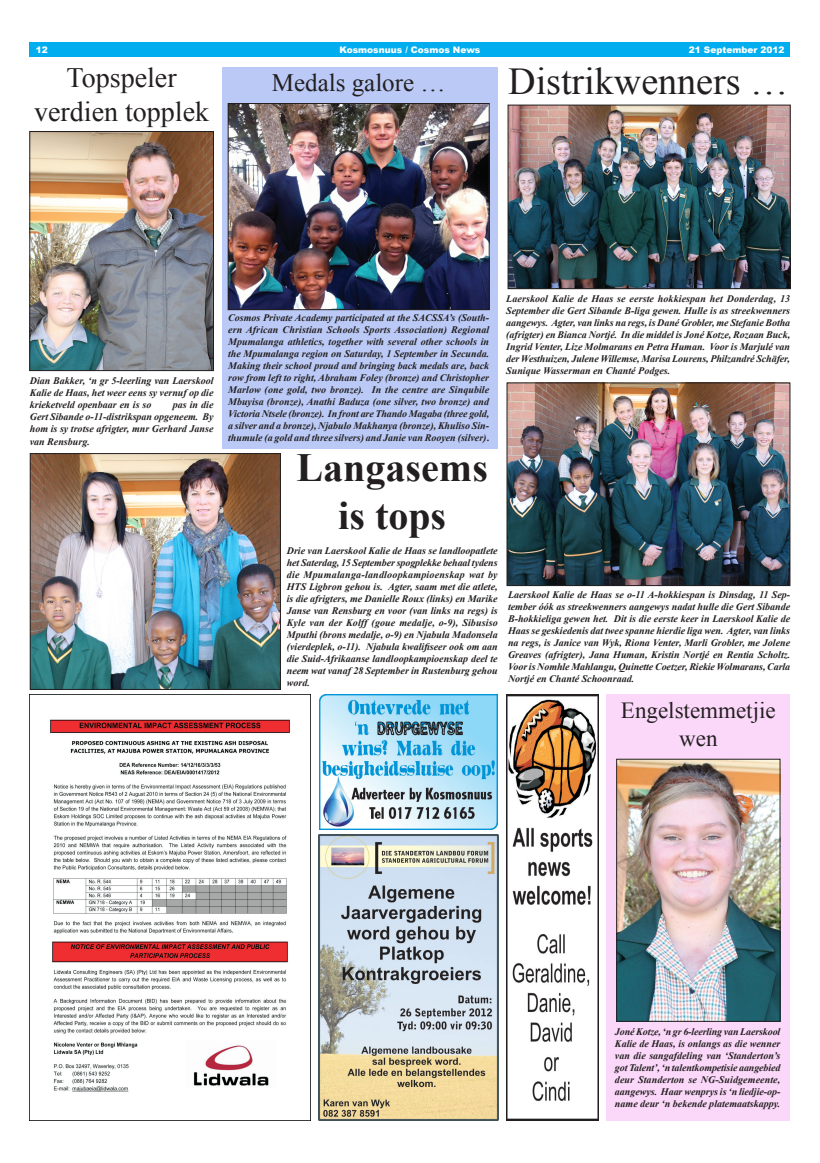
<style>
.page{position:relative;width:820px;height:1163px;background:#fff}
.page>*{position:absolute;margin:0;border:0;box-sizing:border-box;transform-origin:0 0}
.t1{font:700 40px/48px "Times New Roman";color:#231f20;text-align:center}
.t2{font:38px "Times New Roman";color:#231f20}
.t3{font:28px "Times New Roman";color:#231f20}
.t4{font:25px "Times New Roman";color:#231f20}
.t5{font:23px "Times New Roman";color:#231f20}
.t6{font:italic 700 10px/12px "Times New Roman";color:#231f20;text-align:justify}
.t7{font:900 9px "Arial";color:#fff}
.s1{font-style:normal}
</style>
<div class="page">
<div style="left:606px;top:694px;width:183px;height:426px;background:#fbd8f9"></div>
<div style="left:222px;top:67px;width:275px;height:381px;background:#bac9f5"></div>
<div style="left:30px;top:42px;width:759px;height:15px;background:#00aeef"></div>
<img style="left:318px;top:834px;width:180px;height:286px">
<img style="left:30px;top:694px;width:280px;height:398px">
<img style="left:618px;top:760px;width:160px;height:259px">
<div style="left:616px;top:758px;width:164px;height:263px;border:1px solid #231f20"></div>
<img style="left:32px;top:133px;width:180px;height:236px">
<div style="left:30px;top:131px;width:184px;height:240px;border:1px solid #231f20"></div>
<img style="left:32px;top:455px;width:246px;height:232px">
<div style="left:30px;top:453px;width:250px;height:236px;border:1px solid #231f20"></div>
<img style="left:230px;top:105px;width:257px;height:203px">
<div style="left:228px;top:103px;width:261px;height:207px;border:1px solid #231f20"></div>
<img style="left:509px;top:107px;width:279px;height:180px">
<div style="left:507px;top:105px;width:283px;height:184px;border:1px solid #231f20"></div>
<img style="left:508px;top:384px;width:279px;height:199px">
<div style="left:506px;top:382px;width:283px;height:203px;border:1px solid #231f20"></div>
<img style="left:506px;top:694px;width:92px;height:426px">
<img style="left:320px;top:694px;width:177px;height:135px">
<p class="t7" style="left:36px;top:43px;width:14px">12</p>
<p class="t7" style="left:339px;top:43px;width:142px">Kosmosnuus / Cosmos News</p>
<p class="t7" style="left:688px;top:43px;width:97px">21 September 2012</p>
<p class="t3" style="left:67px;top:59px;width:112px">Topspeler</p>
<p class="t3" style="left:34px;top:92px;width:176px">verdien topplek</p>
<p class="t4" style="left:272px;top:66px;width:175px">Medals galore …</p>
<p class="t2" style="left:508px;top:56px;width:281px">Distrikwenners …</p>
<p class="t6" style="left:30px;top:375px;width:185px">Dian Bakker, ‘n gr 5-leerling van Laerskool Kalie de Haas, het weer eens sy vernuf op die krieketveld openbaar en is so</p>
<p class="t6" style="left:30px;top:399px;width:185px;text-indent:143px">pas in die Gert Sibande o-11-distrikspan opgeneem. By hom is sy trotse afrigter, mnr Gerhard Janse van Rensburg.</p>
<p class="t6" style="left:228px;top:312px;width:262px">Cosmos Private Academy participated at the SACSSA’s (South&shy;ern African Christian Schools Sports Association) Regional Mpumalanga athletics, together with several other schools in the Mpumalanga region on Saturday, 1 September in Secunda.<br>Making their school proud and bringing back medals are, back row from left to right, Abraham Foley (bronze) and Christopher Marlow (one gold, two bronze). In the centre are Sinqubile Mbuyisa (bronze), Anathi Baduza (one silver, two bronze) and Victoria Ntsele (bronze). In front are Thando Magaba (three gold, a silver and a bronze), Njabulo Makhanya (bronze), Khuliso Sin&shy;thumule (a gold and three silvers) and Janie van Rooyen (silver)<span class="s1">.</span></p>
<p class="t1" style="left:296px;top:442px;width:193px">Langasems is tops</p>
<p class="t6" style="left:287px;top:544px;width:212px">Drie van Laerskool Kalie de Haas se landloopatlete het Saterdag, 15 September spogplekke behaal tydens die Mpumalanga-landloopkampioenskap wat by HTS Ligbron gehou is. Agter, saam met die atlete, is die afrigters, me Danielle Roux (links) en Marike Janse van Rensburg en voor (van links na regs) is Kyle van der Kolff (goue medalje, o-9), Sibusiso Mputhi (brons medalje, o-9) en Njabula Madonsela (vierdeplek, o-11). Njabula kwalifiseer ook om aan die Suid-Afrikaanse landloopkampioenskap deel te neem wat vanaf 28 September in Rustenburg gehou word.</p>
<p class="t6" style="left:506px;top:292px;width:285px">Laerskool Kalie de Haas se eerste hokkiespan het Donderdag, 13<br>September die Gert Sibande B-liga gewen. Hulle is as streekwenners aangewys. Agter, van links na regs, is Dané Grobler, me Stefanie Botha (afrigter) en Bianca Nortjé. In die middel is Joné Kotze, Rozaan Buck, Ingrid Venter, Lize Molmarans en Petra Human. Voor is Marjulé van der Westhuizen, Julene Willemse, Marisa Lourens, Philzandré Schäfer, Sunique Wasserman en Chanté Podges.</p>
<p class="t6" style="left:508px;top:588px;width:283px">Laerskool Kalie de Haas se o-11 A-hokkiespan is Dinsdag, 11 Sep&shy;tember óók as streekwenners aangewys nadat hulle die Gert Sibande B-hokkieliga gewen het. Dit is die eerste keer in Laerskool Kalie de Haas se geskiedenis dat twee spanne hierdie liga wen. Agter, van links na regs, is Janice van Wyk, Riona Venter, Marli Grobler, me Jolene Greaves (afrigter), Jana Human, Kristin Nortjé en Rentia Scholtz.<br>Voor is Nomhle Mahlangu, Quinette Coetzer, Riekie Wolmarans, Carla Nortjé en Chanté Schoonraad.</p>
<p class="t5" style="left:620px;top:694px;width:156px">Engelstemmetjie</p>
<p class="t5" style="left:679px;top:722px;width:40px">wen</p>
<p class="t6" style="left:614px;top:1024px;width:167px">Joné Kotze, ‘n gr 6-leerling van Laerskool Kalie de Haas, is onlangs as die wenner van die sangafdeling van ‘Standerton’s got Talent’, ‘n talentkompetisie aangebied deur Standerton se NG-Suidgemeente, aangewys. Haar wenprys is ‘n liedjie-op&shy;name deur ‘n bekende platemaatskappy.</p>
</div>
